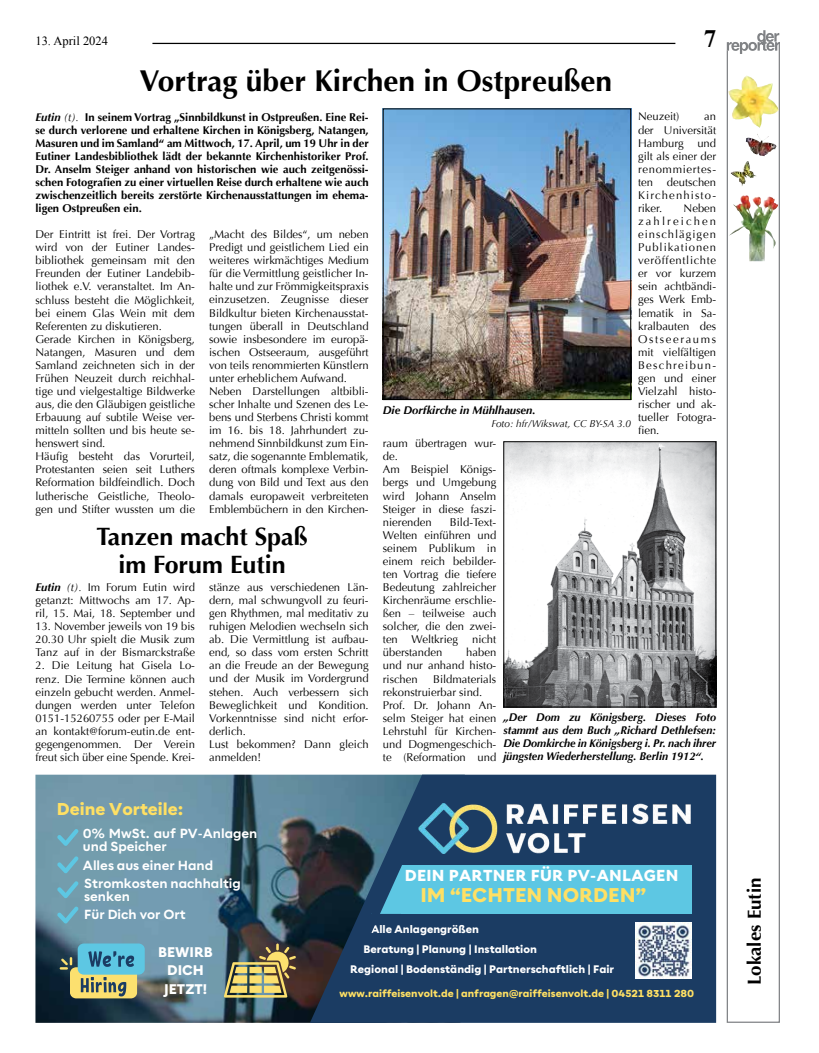
<style>
.page{position:relative;width:819px;height:1053px;background:#fff}
.page>*{position:absolute;margin:0;border:0;box-sizing:border-box;transform-origin:0 0}
.t1{font:700 30px "Optima";color:#000}
.t2{font:700 25px/27.5px "Optima";color:#000;text-align:center}
.t3{font:700 25px "Times New Roman";color:#000}
.t4{font:800 19.25px "Corsa Grotesk";color:#ffe064}
.t5{font:700 18.75px "Optima";color:#000}
.t6{font:800 16.62px "Corsa Grotesk";color:#ffe064}
.t7{font:800 15.38px "Corsa Grotesk";letter-spacing:.02em;color:#fff}
.t8{font:800 13.62px/18.6px "Corsa Grotesk";color:#fff;text-align:center}
.t9{font:700 12.75px/12.8px "Corsa Grotesk";color:#fff}
.t10{font:12.5px "Times New Roman";color:#000}
.t11{font:11.25px/13px "Optima";color:#000;text-align:justify}
.t12{font:700 11.25px/13px "Optima";color:#000;text-align:justify}
.t13{font:italic 700 11.25px/13px "Optima";color:#000;text-align:justify}
.t14{font:800 10.62px/20px "Corsa Grotesk";color:#fff}
.t15{font:800 10px "Corsa Grotesk";color:#ffe064}
.t16{font:italic 10px "Optima";color:#000}
.s1{font-style:italic}
.s2{font-weight:400;font-style:italic}
.s3{font-weight:700;font-style:italic}
</style>
<div class="page">
<hr style="left:152px;top:43px;width:523px;height:1px;background:#000">
<img style="left:35px;top:774px;width:275px;height:248px">
<svg style="left:310px;top:774px;width:406px;height:248px;background:#224162"></svg>
<img style="left:418px;top:803px;width:272px;height:50px">
<svg style="left:224px;top:943px;width:72px;height:54px;background:#8a8257"></svg>
<svg style="left:57px;top:828px;width:22px;height:17px"></svg>
<svg style="left:57px;top:856px;width:22px;height:17px"></svg>
<svg style="left:57px;top:881px;width:22px;height:17px"></svg>
<svg style="left:57px;top:906px;width:22px;height:17px"></svg>
<svg style="left:60px;top:943px;width:85px;height:55px;background:#78a194"></svg>
<img style="left:635px;top:922px;width:57px;height:56px">
<div style="left:401px;top:865px;width:290px;height:48px;background:#5dc7e3"></div>
<svg style="left:370px;top:860px;width:62px;height:75px"></svg>
<img style="left:385px;top:111px;width:244px;height:287px">
<div style="left:383px;top:109px;width:248px;height:291px;border:1px solid #000"></div>
<img style="left:505px;top:443px;width:209px;height:262px">
<div style="left:503px;top:441px;width:213px;height:266px;border:1px solid #000"></div>
<svg style="left:726px;top:54px;width:54px;height:968px"></svg>
<svg style="left:726px;top:30px;width:54px;height:24px"></svg>
<img style="left:728px;top:76px;width:35px;height:52px">
<img style="left:733px;top:195px;width:12px;height:20px">
<img style="left:746px;top:133px;width:22px;height:9px">
<img style="left:730px;top:162px;width:16px;height:21px">
<p class="t10" style="left:35px;top:32px;width:74px">13. April 2024</p>
<p class="t3" style="left:703px;top:21px;width:14px">7</p>
<p class="t1" style="left:139px;top:64px;width:474px">Vortrag über Kirchen in Ostpreußen</p>
<p class="t12" style="left:35px;top:110px;width:335px"><span class="s1">Eutin</span> <span class="s2">(t).</span> In seinem Vortrag „Sinnbildkunst in Ostpreußen. Eine Rei&shy;se durch verlorene und erhaltene Kirchen in Königsberg, Natangen, Masuren und im Samland“ am Mittwoch, 17. April, um 19 Uhr in der Eutiner Landesbibliothek lädt der bekannte Kirchenhistoriker Prof.<br>Dr. Anselm Steiger anhand von historischen wie auch zeitgenössi&shy;schen Fotografien zu einer virtuellen Reise durch erhaltene wie auch zwischenzeitlich bereits zerstörte Kirchenausstattungen im ehema&shy;ligen Ostpreußen ein.</p>
<p class="t11" style="left:638px;top:110px;width:43px">Neuzeit)</p>
<p class="t11" style="left:638px;top:110px;width:80px;text-indent:66px">an der Universität Hamburg und gilt als einer der renommiertes&shy;ten deutschen Kirchenhisto&shy;riker.</p>
<p class="t11" style="left:638px;top:202px;width:80px;text-indent:46px">Neben zahlreichen einschlägigen Publikationen veröffentlichte er vor kurzem sein achtbändi&shy;ges Werk Emb&shy;lematik in Sa&shy;kralbauten des Ostseeraums mit vielfältigen Beschreibun&shy;gen und einer Vielzahl histo&shy;rischer und ak&shy;tueller Fotogra&shy;fien.</p>
<p class="t11" style="left:35px;top:228px;width:161px;text-align:left">Der Eintritt ist frei. Der Vortrag wird von der Eutiner Landes&shy;bibliothek gemeinsam mit den<br>Freunden der Eutiner Landebib&shy;liothek e.V. veranstaltet. Im An&shy;schluss besteht die Möglichkeit, bei einem Glas Wein mit dem<br>Referenten zu diskutieren.<br>Gerade Kirchen in Königsberg,<br>Natangen, Masuren und dem<br>Samland zeichneten sich in der<br>Frühen Neuzeit durch reichhal&shy;tige und vielgestaltige Bildwerke aus, die den Gläubigen geistliche<br>Erbauung auf subtile Weise ver&shy;mitteln sollten und bis heute se&shy;henswert sind.<br>Häufig besteht das Vorurteil,<br>Protestanten seien seit Luthers<br>Reformation bildfeindlich. Doch lutherische Geistliche, Theolo&shy;gen und Stifter wussten um die</p>
<p class="t11" style="left:209px;top:228px;width:161px;text-align:left">„Macht des Bildes“, um neben<br>Predigt und geistlichem Lied ein weiteres wirkmächtiges Medium für die Vermittlung geistlicher In&shy;halte und zur Frömmigkeitspraxis einzusetzen. Zeugnisse dieser<br>Bildkultur bieten Kirchenausstat&shy;tungen überall in Deutschland sowie insbesondere im europä&shy;ischen Ostseeraum, ausgeführt von teils renommierten Künstlern unter erheblichem Aufwand.<br>Neben Darstellungen altbibli&shy;scher Inhalte und Szenen des Le&shy;bens und Sterbens Christi kommt im 16. bis 18. Jahrhundert zu&shy;nehmend Sinnbildkunst zum Ein&shy;satz, die sogenannte Emblematik, deren oftmals komplexe Verbin&shy;dung von Bild und Text aus den damals europaweit verbreiteten<br>Emblembüchern in den Kirchen-</p>
<p class="t13" style="left:383px;top:404px;width:154px">Die Dorfkirche in Mühlhausen.</p>
<p class="t16" style="left:491px;top:418px;width:141px">Foto: hfr/Wikswat, CC BY-SA 3.0</p>
<p class="t11" style="left:383px;top:437px;width:115px;text-align:left">raum übertragen wur&shy;de.<br>Am Beispiel Königs&shy;bergs und Umgebung wird Johann Anselm<br>Steiger in diese faszi&shy;nierenden</p>
<p class="t11" style="left:383px;top:515px;width:115px;text-indent:67px">Bild-Text-Welten einführen und seinem Publikum in einem reich bebilder&shy;ten Vortrag die tiefere Bedeutung zahlreicher Kirchenräume erschlie&shy;ßen – teilweise auch solcher, die den zwei&shy;ten Weltkrieg</p>
<p class="t2" style="left:96px;top:523px;width:212px">Tanzen macht Spaß im Forum Eutin</p>
<p class="t11" style="left:209px;top:580px;width:161px;text-align:left">stänze aus verschiedenen Län&shy;dern, mal schwungvoll zu feuri&shy;gen Rhythmen, mal meditativ zu ruhigen Melodien wechseln sich ab. Die Vermittlung ist aufbau&shy;end, so dass vom ersten Schritt an die Freude an der Bewegung und der Musik im Vordergrund stehen. Auch verbessern sich<br>Beweglichkeit und Kondition.<br>Vorkenntnisse sind nicht erfor&shy;derlich.<br>Lust bekommen? Dann gleich anmelden!</p>
<p class="t11" style="left:35px;top:581px;width:161px"><span class="s3">Eutin</span> <span class="s1">(t).</span> Im Forum Eutin wird getanzt: Mittwochs am 17. Ap&shy;ril, 15. Mai, 18. September und</p>
<p class="t11" style="left:35px;top:620px;width:161px">13. November jeweils von 19 bis 20.30 Uhr spielt die Musik zum Tanz auf in der Bismarckstraße</p>
<p class="t11" style="left:35px;top:659px;width:161px">2. Die Leitung hat Gisela Lo&shy;renz. Die Termine können auch einzeln gebucht werden. Anmel&shy;dungen werden unter Telefon 0151-15260755 oder per E-Mail an kontakt@forum-eutin.de ent&shy;gegengenommen. Der Verein freut sich über eine Spende. Krei-</p>
<p class="t11" style="left:472px;top:633px;width:26px">nicht</p>
<p class="t11" style="left:383px;top:646px;width:61px">überstanden</p>
<p class="t11" style="left:383px;top:646px;width:115px;text-indent:83px">haben und nur anhand histo&shy;rischen</p>
<p class="t11" style="left:383px;top:672px;width:115px;text-align:left;text-indent:50px">Bildmaterials rekonstruierbar sind.<br>Prof. Dr. Johann An&shy;selm Steiger hat einen<br>Lehrstuhl für Kirchen&shy;und Dogmengeschich&shy;te (Reformation und</p>
<p class="t13" style="left:503px;top:710px;width:214px">„Der Dom zu Königsberg. Dieses Foto stammt aus dem Buch „Richard Dethlefsen:<br>Die Domkirche in Königsberg i. Pr. nach ihrer jüngsten Wiederherstellung. Berlin 1912“.</p>
<p class="t6" style="left:57px;top:797px;width:128px">Deine Vorteile:</p>
<p class="t9" style="left:83px;top:826px;width:176px">0% MwSt. auf PV-Anlagen und Speicher</p>
<p class="t9" style="left:83px;top:855px;width:159px;line-height:18.2px">Alles aus einer Hand<br>Stromkosten nachhaltig</p>
<p class="t9" style="left:84px;top:886px;width:103px;line-height:18.5px">senken<br>Für Dich vor Ort</p>
<p class="t8" style="left:158px;top:941px;width:56px">BEWIRB<br>DICH<br>JETZT!</p>
<p class="t7" style="left:404px;top:864px;width:275px">DEIN PARTNER FÜR PV-ANLAGEN</p>
<p class="t4" style="left:420px;top:881px;width:227px">IM “ECHTEN NORDEN”</p>
<p class="t14" style="left:371px;top:918px;width:109px">Alle Anlagengrößen</p>
<p class="t14" style="left:350px;top:938px;width:265px;text-indent:13px">Beratung | Planung | Installation<br>Regional | Bodenständig | Partnerschaftlich | Fair</p>
<p class="t15" style="left:339px;top:986px;width:356px">www.raiffeisenvolt.de | anfragen@raiffeisenvolt.de | 04521 8311 280</p>
<p class="t5" style="left:743px;top:985px;width:109px;rotate:-90deg">Lokales Eutin</p>
</div>
